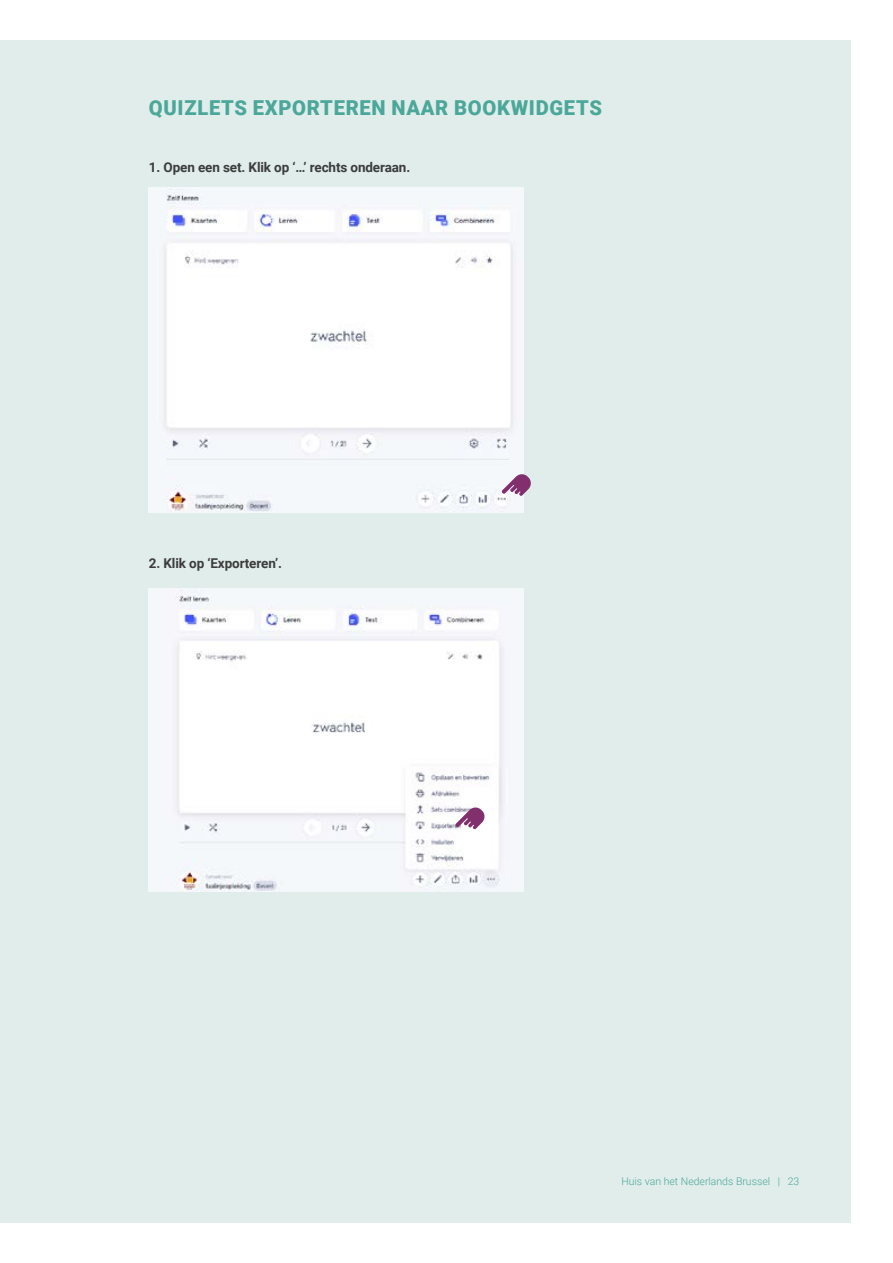
<style>
.page{position:relative;width:893px;height:1263px;background:#fff}
.page>*{position:absolute;margin:0;border:0;box-sizing:border-box;transform-origin:0 0}
.t1{font:900 20.55px "Roboto";letter-spacing:.035em;color:#4ba799}
.t2{font:700 13.5px "Roboto";letter-spacing:-.01em;color:#3c3c3b}
.t3{font:300 10.5px "Roboto";color:#4ba799}
</style>
<div class="page">
<div style="left:0;top:40px;width:850px;height:1182px;background:#e0edeb"></div>
<img style="left:149px;top:187px;width:374px;height:325px">
<svg style="left:502px;top:474px;width:29px;height:22px"></svg>
<img style="left:149px;top:588px;width:374px;height:303px">
<svg style="left:455px;top:807px;width:30px;height:22px"></svg>
<h1 class="t1" style="left:149px;top:93px;width:455px">QUIZLETS EXPORTEREN NAAR BOOKWIDGETS</h1>
<p class="t2" style="left:149px;top:158px;width:263px">1. Open een set. Klik op ‘…’ rechts onderaan.</p>
<p class="t2" style="left:149px;top:554px;width:135px">2. Klik op ‘Exporteren’.</p>
<p class="t3" style="left:621px;top:1174px;width:179px">Huis van het Nederlands Brussel | 23</p>
</div>
